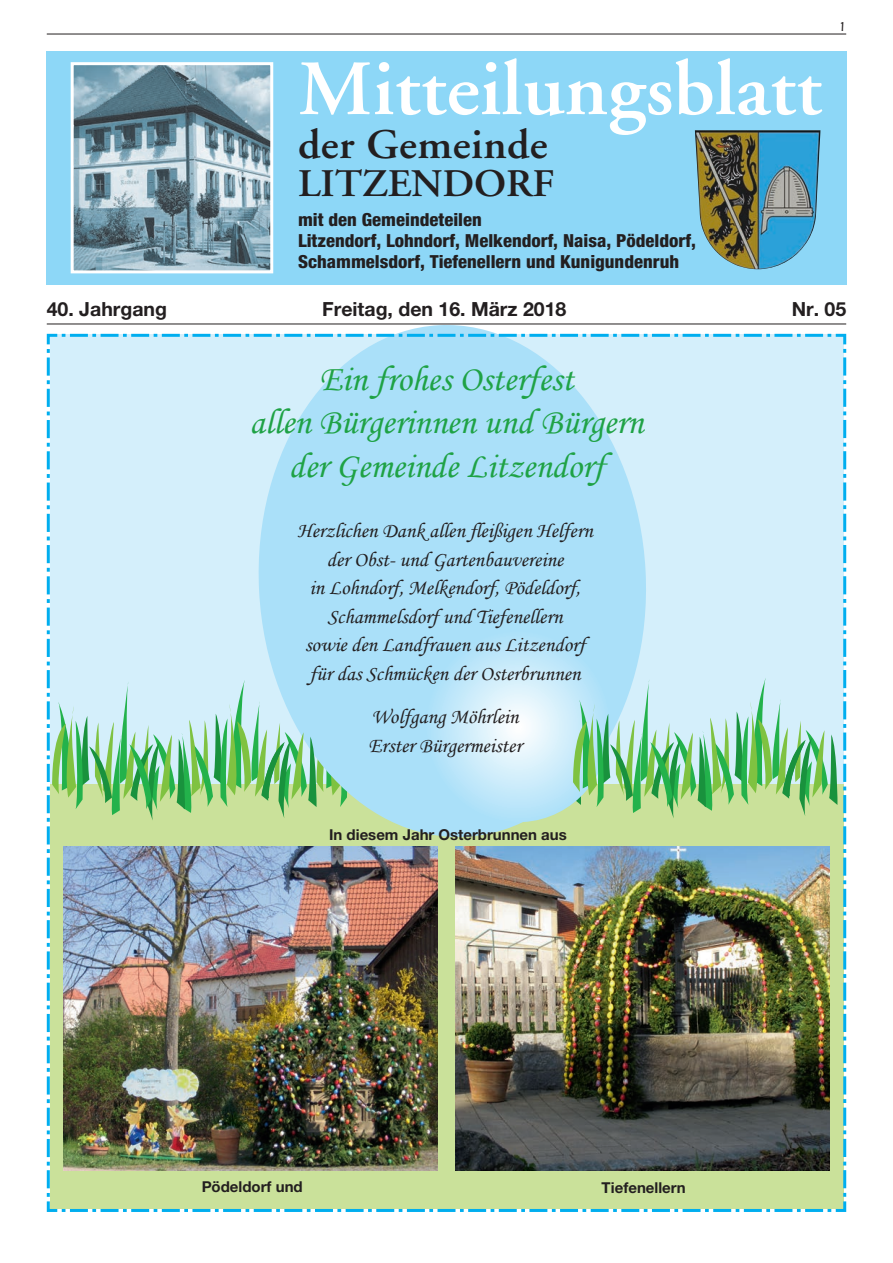
<style>
.page{position:relative;width:893px;height:1263px;background:#fff}
.page>*{position:absolute;margin:0;border:0;box-sizing:border-box;transform-origin:0 0}
.t1{font:600 78px "Adobe Garamond";color:#fff;scale:1.04 1}
.t2{font:600 42px "Adobe Garamond";letter-spacing:.01em;color:#231f20;scale:1.04 1}
.t3{font:600 39px "Adobe Garamond";letter-spacing:-.005em;color:#231f20;scale:1.04 1}
.t4{font:36px/43.5px "Monotype Corsiva";color:#1fa245;text-align:center}
.t5{font:21px/28.5px "Monotype Corsiva";color:#231f20;text-align:center}
.t6{font:700 19.5px "Helvetica Neue LTW1 G";color:#231f20}
.t7{font:800 condensed 18px/21px "Helvetica Neue";color:#231f20;scale:1.04 1}
.t8{font:700 15px "Helvetica Neue LTW1 G";color:#231f20}
.t9{font:500 13.5px "Eras IT Cby BT";color:#231f20}
</style>
<div class="page">
<hr style="left:47px;top:34px;width:799px;height:1px;background:#231f20">
<div style="left:47px;top:51px;width:799px;height:234px;background:#8dd7f7"></div>
<hr style="left:47px;top:324px;width:799px;height:1px;background:#231f20">
<img style="left:695px;top:130px;width:125px;height:139px">
<svg style="left:70px;top:62px;width:204px;height:212px"></svg>
<svg style="left:252px;top:323px;width:401px;height:9px"></svg>
<img style="left:46px;top:332px;width:801px;height:880px">
<h1 class="t1" style="left:298px;top:46px;width:505px">Mitteilungsblatt</h1>
<h2 class="t2" style="left:298px;top:122px;width:242px">der Gemeinde</h2>
<h3 class="t3" style="left:298px;top:162px;width:248px">LITZENDORF</h3>
<p class="t7" style="left:298px;top:209px;width:384px">mit den Gemeindeteilen<br>Litzendorf, Lohndorf, Melkendorf, Naisa, Pödeldorf,<br>Schammelsdorf, Tiefenellern und Kunigundenruh</p>
<p class="t9" style="left:839px;top:18px;width:9px">1</p>
<p class="t6" style="left:47px;top:297px;width:122px">40. Jahrgang</p>
<p class="t6" style="left:322px;top:297px;width:246px">Freitag, den 16. März 2018</p>
<p class="t6" style="left:792px;top:297px;width:56px">Nr. 05</p>
<h3 class="t4" style="left:250px;top:357px;width:395px">Ein frohes Osterfest<br>allen Bürgerinnen und Bürgern der Gemeinde Litzendorf</h3>
<p class="t5" style="left:297px;top:517px;width:297px">Herzlichen Dank allen fleißigen Helfern der Obst- und Gartenbauvereine<br>in Lohndorf, Melkendorf, Pödeldorf, Schammelsdorf und Tiefenellern<br>sowie den Landfrauen aus Litzendorf für das Schmücken der Osterbrunnen</p>
<p class="t5" style="left:368px;top:703px;width:155px;text-align:left">Wolfgang Möhrlein<br>Erster Bürgermeister</p>
<p class="t8" style="left:329px;top:826px;width:239px">In diesem Jahr Osterbrunnen aus</p>
<p class="t8" style="left:202px;top:1177px;width:102px">Pödeldorf und</p>
<p class="t8" style="left:601px;top:1179px;width:86px">Tiefenellern</p>
</div>
